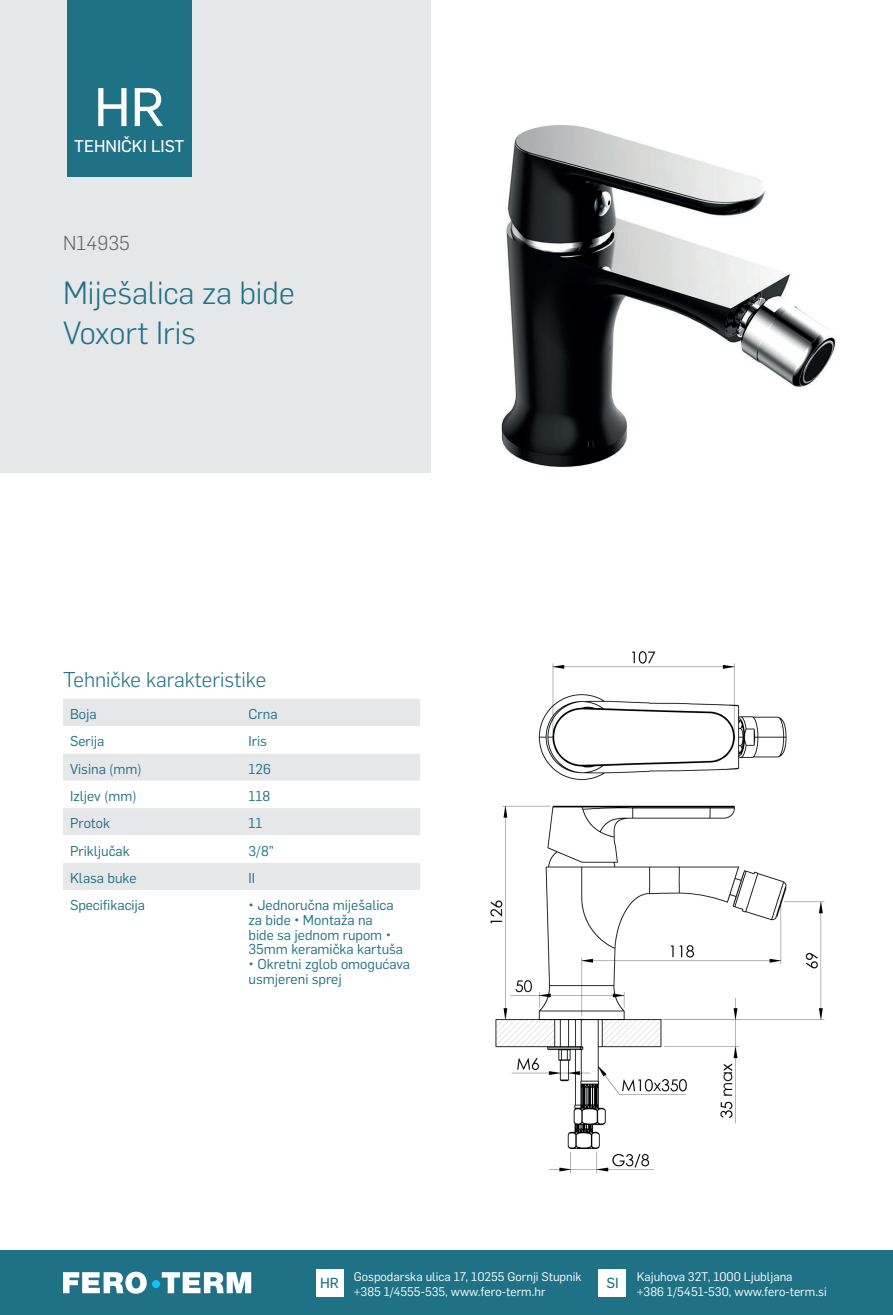
<style>
.page{position:relative;width:893px;height:1315px;background:#fff}
.page>*{position:absolute;margin:0;border:0;box-sizing:border-box;transform-origin:0 0}
.t1{font:53.2px "Flama Basic";color:#fff}
.t2{font:300 31.5px/40.2px "Flama";color:#1f7186}
.t3{font:300 21px "Flama";color:#1f7186}
.t4{font:300 19.78px "Flama";color:#636366}
.t5{font:16.62px "Flama Basic";color:#fff}
.t6{font:14.35px "Flama Basic";color:#1f7186}
.t7{font:14px/14.7px "Flama";color:#1f7186}
.t8{font:12.25px/15.8px "Flama";color:#fff}
</style>
<div class="page">
<img style="left:490px;top:651px;width:335px;height:522px">
<img style="left:502px;top:125px;width:334px;height:342px">
<div style="left:0;top:1250px;width:893px;height:65px;background:#1f7186"></div>
<div style="left:316px;top:1269px;width:27px;height:27px;background:#fff"></div>
<div style="left:599px;top:1269px;width:27px;height:27px;background:#fff"></div>
<svg style="left:63px;top:1271px;width:188px;height:22px"></svg>
<div style="left:152px;top:1280px;width:8px;height:8px;background:#15c0f2;border-radius:50%"></div>
<div style="left:0;top:0;width:430px;height:472px;background:#e6e7e9"></div>
<div style="left:67px;top:0;width:124px;height:177px;background:#1f7186"></div>
<div style="left:63px;top:699px;width:357px;height:27px;background:#e6e7e9"></div>
<svg style="left:63px;top:754px;width:357px;height:136px;fill:#e6e7e9"></svg>
<h1 class="t1" style="left:94px;top:70px;width:72px">HR</h1>
<p class="t5" style="left:74px;top:134px;width:112px">TEHNIČKI LIST</p>
<h3 class="t4" style="left:63px;top:229px;width:68px">N14935</h3>
<h2 class="t2" style="left:63px;top:271px;width:233px">Miješalica za bide<br>Voxort Iris</h2>
<h3 class="t3" style="left:63px;top:665px;width:205px">Tehničke karakteristike</h3>
<p class="t7" style="left:70px;top:706px;width:28px">Boja</p>
<p class="t7" style="left:249px;top:706px;width:30px">Crna</p>
<p class="t7" style="left:70px;top:733px;width:36px">Serija</p>
<p class="t7" style="left:249px;top:733px;width:20px">Iris</p>
<p class="t7" style="left:70px;top:760px;width:73px">Visina (mm)</p>
<p class="t7" style="left:249px;top:760px;width:24px">126</p>
<p class="t7" style="left:70px;top:788px;width:68px">Izljev (mm)</p>
<p class="t7" style="left:249px;top:788px;width:23px">118</p>
<p class="t7" style="left:70px;top:815px;width:42px">Protok</p>
<p class="t7" style="left:249px;top:815px;width:15px">11</p>
<p class="t7" style="left:70px;top:842px;width:61px">Priključak</p>
<p class="t7" style="left:249px;top:842px;width:27px">3/8”</p>
<p class="t7" style="left:70px;top:869px;width:68px">Klasa buke</p>
<p class="t7" style="left:249px;top:869px;width:8px">II</p>
<p class="t7" style="left:70px;top:897px;width:77px">Specifikacija</p>
<p class="t7" style="left:249px;top:897px;width:156px">• Jednoručna miješalica za bide • Montaža na<br>bide sa jednom rupom •<br>35mm keramička kartuša</p>
<p class="t7" style="left:249px;top:956px;width:163px">• Okretni zglob omogućava usmjereni sprej</p>
<p class="t6" style="left:320px;top:1272px;width:20px">HR</p>
<p class="t8" style="left:637px;top:1267px;width:191px">Kajuhova 32T, 1000 Ljubljana<br>+386 1/5451-530, www.fero-term.si</p>
<p class="t8" style="left:354px;top:1267px;width:229px">Gospodarska ulica 17, 10255 Gornji Stupnik +385 1/4555-535, www.fero-term.hr</p>
<p class="t6" style="left:606px;top:1272px;width:14px">SI</p>
</div>
